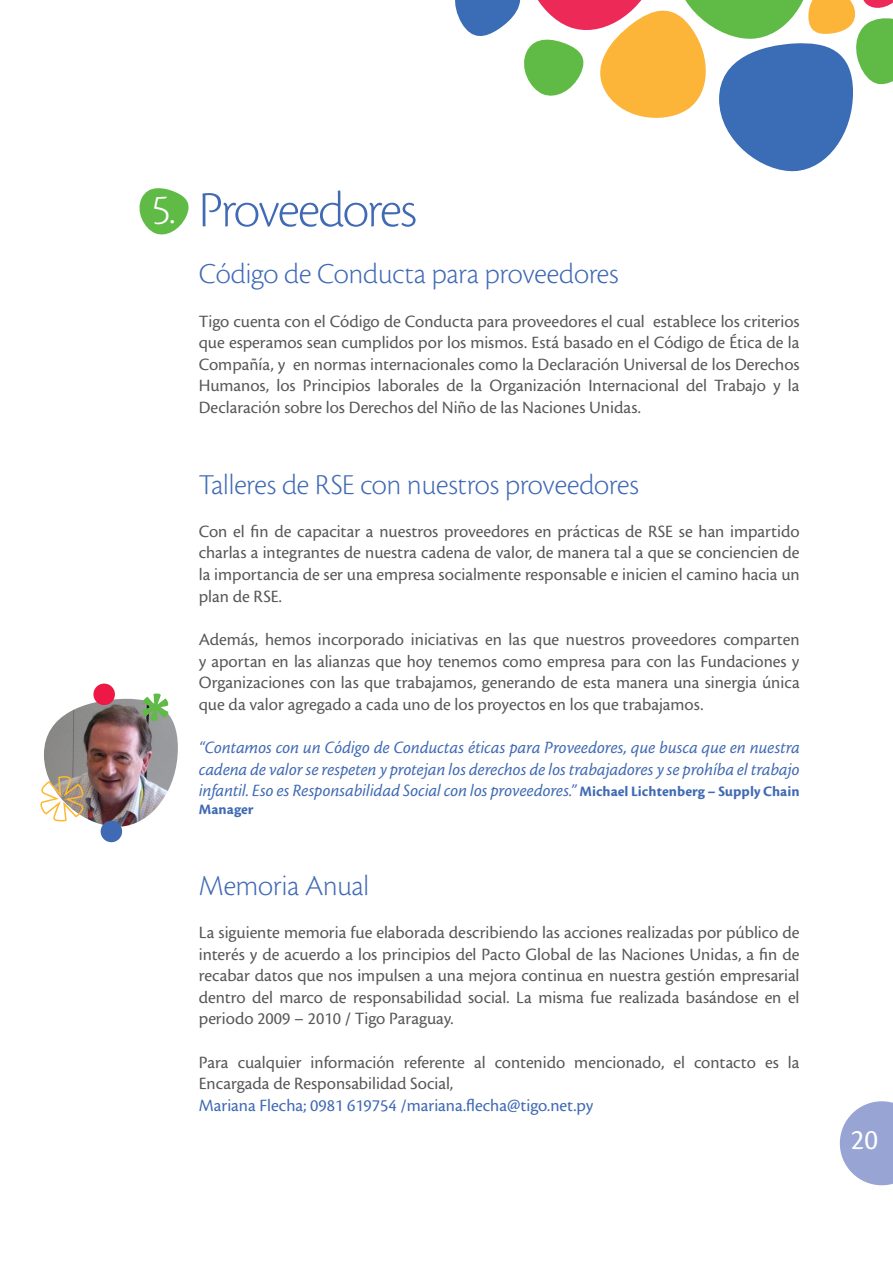
<style>
.page{position:relative;width:893px;height:1263px;background:#fff}
.page>*{position:absolute;margin:0;border:0;box-sizing:border-box;transform-origin:0 0}
.t1{font:52.5px "Cronos MM 250 35";letter-spacing:-.025em;color:#406ab4}
.t2{font:43.35px "Cronos MM 250 28";color:#fff}
.t3{font:30px "Cronos MM 250 20";letter-spacing:-.005em;color:#406ab4}
.t4{font:30px "Cronos MM 408 20";color:#fff}
.t5{font:18px/21.6px "Cronos MM 408 12";color:#57585a;text-align:justify}
.t6{font:18px/21.6px "Cronos MM It 408 12";color:#406ab4;text-align:justify}
.t7{font:18px "Cronos MM 408 12";color:#406ab4}
.t8{font:15px "Cronos MM 700 10";color:#406ab4}
.s1{font-family:"Cronos MM 700 10";font-size:15px}
</style>
<div class="page">
<svg style="left:840px;top:1101px;width:53px;height:84px"></svg>
<svg style="left:455px;top:0;width:438px;height:172px"></svg>
<svg style="left:139px;top:188px;width:50px;height:47px"></svg>
<img style="left:44px;top:699px;width:134px;height:129px">
<svg style="left:41px;top:775px;width:43px;height:48px"></svg>
<svg style="left:142px;top:693px;width:27px;height:28px"></svg>
<div style="left:93px;top:684px;width:22px;height:21px;background:#ed1845;border-radius:50%"></div>
<div style="left:101px;top:821px;width:21px;height:21px;background:#406ab4;border-radius:50%"></div>
<h2 class="t2" style="left:152px;top:187px;width:25px">5.</h2>
<h1 class="t1" style="left:199px;top:182px;width:219px">Proveedores</h1>
<h3 class="t3" style="left:199px;top:258px;width:421px">Código de Conducta para proveedores</h3>
<p class="t5" style="left:199px;top:310px;width:602px">Tigo cuenta con el Código de Conducta para proveedores el cual establece los criterios que esperamos sean cumplidos por los mismos. Está basado en el Código de Ética de la Compañía, y en normas internacionales como la Declaración Universal de los Derechos Humanos, los Principios laborales de la Organización Internacional del Trabajo y la Declaración sobre los Derechos del Niño de las Naciones Unidas.</p>
<h3 class="t3" style="left:199px;top:469px;width:442px">Talleres de RSE con nuestros proveedores</h3>
<p class="t5" style="left:199px;top:521px;width:602px">Con el fin de capacitar a nuestros proveedores en prácticas de RSE se han impartido charlas a integrantes de nuestra cadena de valor, de manera tal a que se conciencien de la importancia de ser una empresa socialmente responsable e inicien el camino hacia un plan de RSE.</p>
<p class="t5" style="left:199px;top:629px;width:602px">Además, hemos incorporado iniciativas en las que nuestros proveedores comparten y aportan en las alianzas que hoy tenemos como empresa para con las Fundaciones y Organizaciones con las que trabajamos, generando de esta manera una sinergia única que da valor agregado a cada uno de los proyectos en los que trabajamos.</p>
<p class="t6" style="left:199px;top:737px;width:602px">“Contamos con un Código de Conductas éticas para Proveedores, que busca que en nuestra cadena de valor se respeten y protejan los derechos de los trabajadores y se prohíba el trabajo infantil. Eso es Responsabilidad Social con los proveedores.” <span class="s1">Michael Lichtenberg – Supply Chain</span></p>
<p class="t8" style="left:199px;top:802px;width:56px">Manager</p>
<h3 class="t3" style="left:199px;top:870px;width:172px">Memoria Anual</h3>
<p class="t5" style="left:199px;top:922px;width:602px">La siguiente memoria fue elaborada describiendo las acciones realizadas por público de interés y de acuerdo a los principios del Pacto Global de las Naciones Unidas, a fin de recabar datos que nos impulsen a una mejora continua en nuestra gestión empresarial dentro del marco de responsabilidad social. La misma fue realizada basándose en el periodo 2009 – 2010 / Tigo Paraguay.</p>
<p class="t5" style="left:199px;top:1051px;width:602px">Para cualquier información referente al contenido mencionado, el contacto es la<br>Encargada de Responsabilidad Social,</p>
<p class="t7" style="left:199px;top:1096px;width:396px">Mariana Flecha; 0981 619754 /mariana.flecha@tigo.net.py</p>
<h3 class="t4" style="left:851px;top:1124px;width:29px">20</h3>
</div>
